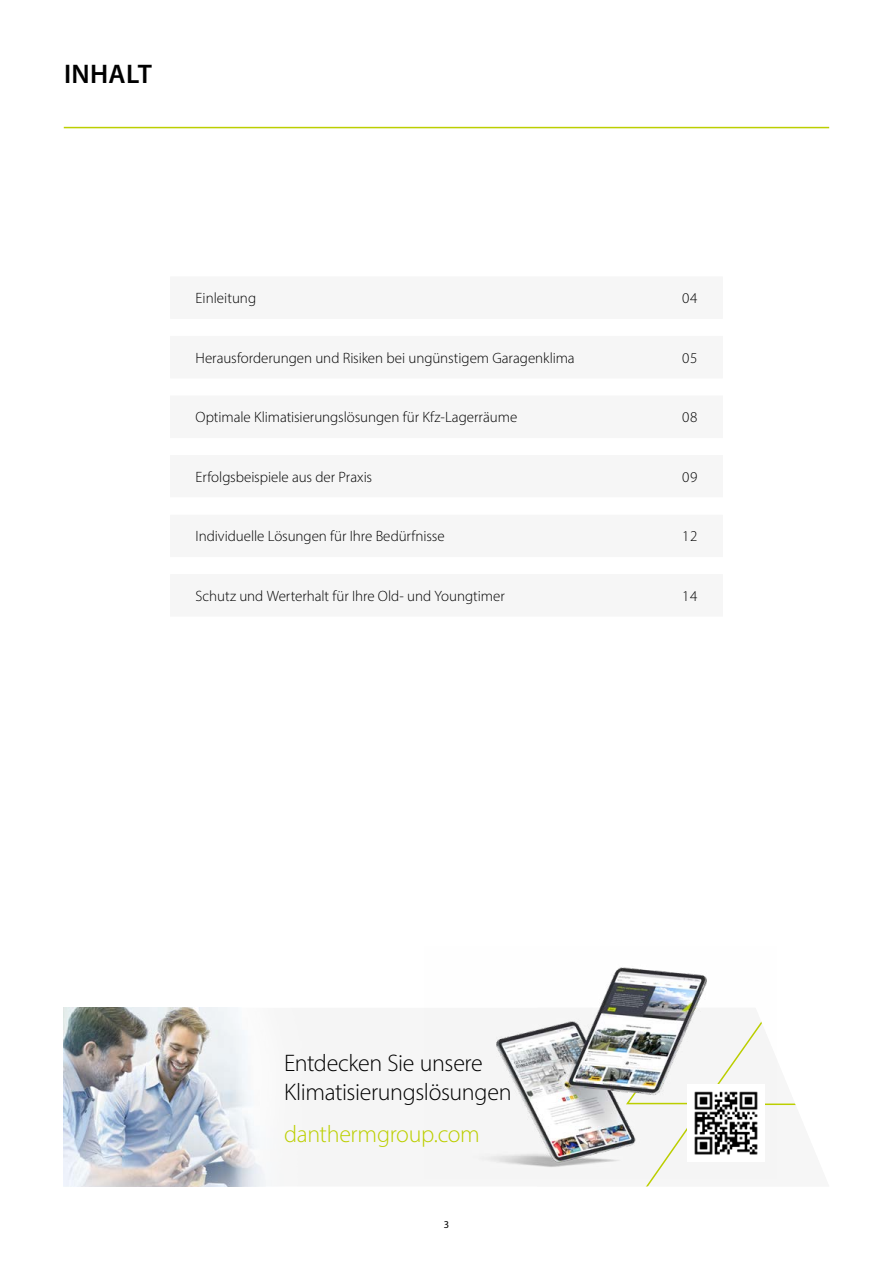
<style>
.page{position:relative;width:893px;height:1263px;background:#fff}
.page>*{position:absolute;margin:0;border:0;box-sizing:border-box;transform-origin:0 0}
.t1{font:600 27px "Myriad Pro";letter-spacing:.01em;color:#000}
.t2{font:300 24px/28.8px "Myriad Pro";letter-spacing:-.015em;color:#000}
.t3{font:300 24px "Myriad Pro";letter-spacing:-.015em;color:#bccf00}
.t4{font:300 15px "Myriad Pro";letter-spacing:-.005em;color:#000}
.t5{font:10.5px "Myriad Pro";color:#000}
</style>
<div class="page">
<hr style="left:64px;top:127px;width:765px;height:1px;background:#bccf00">
<img style="left:64px;top:1008px;width:202px;height:178px">
<img style="left:472px;top:967px;width:304px;height:211px">
<img style="left:687px;top:1084px;width:78px;height:78px">
<h1 class="t1" style="left:64px;top:57px;width:89px">INHALT</h1>
<p class="t4" style="left:196px;top:289px;width:62px">Einleitung</p>
<p class="t4" style="left:682px;top:289px;width:17px">04</p>
<p class="t4" style="left:196px;top:349px;width:381px">Herausforderungen und Risiken bei ungünstigem Garagenklima</p>
<p class="t4" style="left:682px;top:349px;width:17px">05</p>
<p class="t4" style="left:196px;top:408px;width:323px">Optimale Klimatisierungslösungen für Kfz-Lagerräume</p>
<p class="t4" style="left:682px;top:408px;width:17px">08</p>
<p class="t4" style="left:196px;top:468px;width:178px">Erfolgsbeispiele aus der Praxis</p>
<p class="t4" style="left:682px;top:468px;width:17px">09</p>
<p class="t4" style="left:196px;top:527px;width:251px">Individuelle Lösungen für Ihre Bedürfnisse</p>
<p class="t4" style="left:682px;top:527px;width:17px">12</p>
<p class="t4" style="left:196px;top:587px;width:311px">Schutz und Werterhalt für Ihre Old- und Youngtimer</p>
<p class="t4" style="left:682px;top:587px;width:17px">14</p>
<h2 class="t2" style="left:284px;top:1048px;width:229px">Entdecken Sie unsere<br>Klimatisierungslösungen</h2>
<h2 class="t3" style="left:284px;top:1119px;width:197px">danthermgroup.com</h2>
<p class="t5" style="left:444px;top:1218px;width:7px">3</p>
</div>
